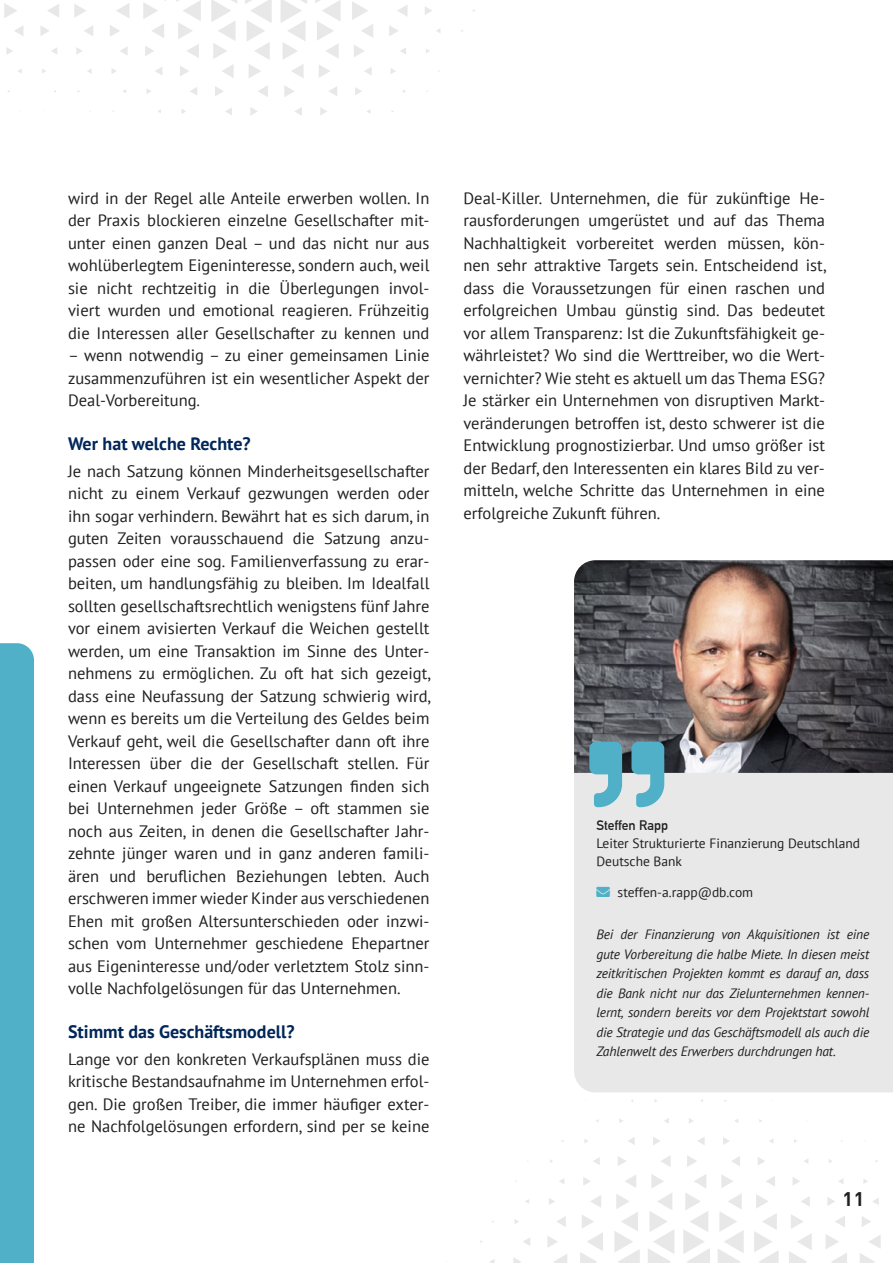
<style>
.page{position:relative;width:893px;height:1263px;background:#fff}
.page>*{position:absolute;margin:0;border:0;box-sizing:border-box;transform-origin:0 0}
.t1{font:700 19.5px "DIN";color:#1f1f1f}
.t2{font:700 18px "PT Sans";color:#002659}
.t3{font:16.5px/22.5px "PT Sans";color:#1f1f1f;text-align:justify}
.t4{font:italic 13.5px/19.5px "PT Sans";letter-spacing:-.01em;color:#1f1f1f;text-align:justify}
.t5{font:13.5px/18px "PT Sans";color:#1f1f1f}
.t6{font:700 13.5px "DIN Alternate";color:#1f1f1f}
</style>
<div class="page">
<svg style="left:425px;top:7px;width:7px;height:8px"></svg>
<svg style="left:397px;top:5px;width:11px;height:11px"></svg>
<svg style="left:389px;top:25px;width:9px;height:11px"></svg>
<svg style="left:401px;top:48px;width:5px;height:6px"></svg>
<svg style="left:352px;top:1px;width:21px;height:37px"></svg>
<svg style="left:391px;top:68px;width:5px;height:6px"></svg>
<svg style="left:354px;top:45px;width:10px;height:12px"></svg>
<svg style="left:365px;top:67px;width:7px;height:8px"></svg>
<svg style="left:355px;top:87px;width:7px;height:8px"></svg>
<svg style="left:315px;top:0;width:26px;height:77px"></svg>
<svg style="left:329px;top:86px;width:8px;height:10px"></svg>
<svg style="left:281px;top:0;width:26px;height:78px"></svg>
<svg style="left:320px;top:108px;width:7px;height:7px"></svg>
<svg style="left:284px;top:86px;width:10px;height:11px"></svg>
<svg style="left:295px;top:107px;width:7px;height:9px"></svg>
<svg style="left:245px;top:0;width:27px;height:78px"></svg>
<svg style="left:258px;top:86px;width:10px;height:11px"></svg>
<svg style="left:211px;top:0;width:26px;height:78px"></svg>
<svg style="left:250px;top:107px;width:8px;height:8px"></svg>
<svg style="left:176px;top:0;width:25px;height:58px"></svg>
<svg style="left:215px;top:86px;width:9px;height:10px"></svg>
<svg style="left:225px;top:108px;width:7px;height:7px"></svg>
<svg style="left:143px;top:0;width:23px;height:38px"></svg>
<svg style="left:180px;top:66px;width:9px;height:10px"></svg>
<svg style="left:190px;top:87px;width:7px;height:8px"></svg>
<svg style="left:116px;top:3px;width:13px;height:15px"></svg>
<svg style="left:145px;top:46px;width:9px;height:10px"></svg>
<svg style="left:155px;top:67px;width:7px;height:8px"></svg>
<svg style="left:110px;top:25px;width:10px;height:11px"></svg>
<svg style="left:120px;top:47px;width:8px;height:8px"></svg>
<svg style="left:147px;top:89px;width:4px;height:5px"></svg>
<svg style="left:74px;top:4px;width:12px;height:13px"></svg>
<svg style="left:84px;top:26px;width:9px;height:10px"></svg>
<svg style="left:111px;top:68px;width:5px;height:6px"></svg>
<svg style="left:47px;top:4px;width:12px;height:13px"></svg>
<svg style="left:76px;top:47px;width:6px;height:7px"></svg>
<svg style="left:88px;top:69px;width:4px;height:4px"></svg>
<svg style="left:40px;top:26px;width:9px;height:10px"></svg>
<svg style="left:52px;top:48px;width:5px;height:6px"></svg>
<svg style="left:4px;top:3px;width:13px;height:15px"></svg>
<svg style="left:14px;top:26px;width:9px;height:10px"></svg>
<svg style="left:6px;top:47px;width:7px;height:7px"></svg>
<svg style="left:18px;top:69px;width:4px;height:4px"></svg>
<svg style="left:490px;top:1259px;width:5px;height:4px"></svg>
<svg style="left:513px;top:1258px;width:8px;height:5px"></svg>
<svg style="left:523px;top:1238px;width:7px;height:8px"></svg>
<svg style="left:514px;top:1219px;width:5px;height:5px"></svg>
<svg style="left:547px;top:1236px;width:20px;height:27px"></svg>
<svg style="left:557px;top:1216px;width:9px;height:11px"></svg>
<svg style="left:549px;top:1198px;width:6px;height:7px"></svg>
<svg style="left:580px;top:1215px;width:23px;height:48px"></svg>
<svg style="left:559px;top:1179px;width:5px;height:5px"></svg>
<svg style="left:590px;top:1195px;width:11px;height:13px"></svg>
<svg style="left:583px;top:1177px;width:8px;height:8px"></svg>
<svg style="left:593px;top:1157px;width:7px;height:8px"></svg>
<svg style="left:584px;top:1139px;width:4px;height:4px"></svg>
<svg style="left:614px;top:1175px;width:26px;height:88px"></svg>
<svg style="left:618px;top:1156px;width:8px;height:10px"></svg>
<svg style="left:648px;top:1174px;width:26px;height:89px"></svg>
<svg style="left:628px;top:1137px;width:7px;height:8px"></svg>
<svg style="left:619px;top:1119px;width:4px;height:4px"></svg>
<svg style="left:661px;top:1155px;width:10px;height:12px"></svg>
<svg style="left:653px;top:1137px;width:7px;height:8px"></svg>
<svg style="left:683px;top:1174px;width:27px;height:89px"></svg>
<svg style="left:687px;top:1155px;width:10px;height:12px"></svg>
<svg style="left:664px;top:1118px;width:5px;height:6px"></svg>
<svg style="left:718px;top:1175px;width:26px;height:88px"></svg>
<svg style="left:698px;top:1137px;width:7px;height:8px"></svg>
<svg style="left:689px;top:1118px;width:4px;height:5px"></svg>
<svg style="left:754px;top:1194px;width:25px;height:69px"></svg>
<svg style="left:732px;top:1156px;width:8px;height:10px"></svg>
<svg style="left:723px;top:1137px;width:6px;height:8px"></svg>
<svg style="left:789px;top:1214px;width:23px;height:49px"></svg>
<svg style="left:766px;top:1176px;width:9px;height:10px"></svg>
<svg style="left:758px;top:1157px;width:7px;height:8px"></svg>
<svg style="left:825px;top:1234px;width:22px;height:29px"></svg>
<svg style="left:801px;top:1196px;width:9px;height:10px"></svg>
<svg style="left:793px;top:1177px;width:7px;height:8px"></svg>
<svg style="left:835px;top:1216px;width:10px;height:11px"></svg>
<svg style="left:827px;top:1197px;width:8px;height:9px"></svg>
<svg style="left:804px;top:1159px;width:4px;height:4px"></svg>
<svg style="left:860px;top:1235px;width:21px;height:28px"></svg>
<svg style="left:862px;top:1216px;width:9px;height:11px"></svg>
<svg style="left:838px;top:1179px;width:5px;height:5px"></svg>
<svg style="left:873px;top:1198px;width:6px;height:7px"></svg>
<svg style="left:863px;top:1179px;width:5px;height:5px"></svg>
<div style="left:574px;top:773px;width:319px;height:319px;background:#e8e8e8"></div>
<img style="left:574px;top:560px;width:319px;height:213px">
<div style="left:0;top:643px;width:34px;height:620px;background:#4fb0c7"></div>
<svg style="left:596px;top:887px;width:14px;height:10px"></svg>
<svg style="left:589px;top:741px;width:75px;height:66px;background:#969799"></svg>
<p class="t3" style="left:68px;top:186px;width:363px">wird in der Regel alle Anteile erwerben wollen. In der Praxis blockieren einzelne Gesellschafter mit&shy;unter einen ganzen Deal – und das nicht nur aus wohlüberlegtem Eigeninteresse, sondern auch, weil sie nicht rechtzeitig in die Überlegungen invol&shy;viert wurden und emotional reagieren. Frühzeitig die Interessen aller Gesellschafter zu kennen und</p>
<p class="t3" style="left:68px;top:344px;width:363px">– wenn notwendig – zu einer gemeinsamen Linie zusammenzuführen ist ein wesentlicher Aspekt der Deal-Vorbereitung.</p>
<p class="t2" style="left:68px;top:432px;width:184px">Wer hat welche Rechte?</p>
<p class="t3" style="left:68px;top:459px;width:364px">Je nach Satzung können Minderheitsgesellschafter nicht zu einem Verkauf gezwungen werden oder ihn sogar verhindern. Bewährt hat es sich darum, in guten Zeiten vorausschauend die Satzung anzu&shy;passen oder eine sog. Familienverfassung zu erar&shy;beiten, um handlungsfähig zu bleiben. Im Idealfall sollten gesellschaftsrechtlich wenigstens fünf Jahre vor einem avisierten Verkauf die Weichen gestellt werden, um eine Transaktion im Sinne des Unter&shy;nehmens zu ermöglichen. Zu oft hat sich gezeigt, dass eine Neufassung der Satzung schwierig wird, wenn es bereits um die Verteilung des Geldes beim Verkauf geht, weil die Gesellschafter dann oft ihre Interessen über die der Gesellschaft stellen. Für einen Verkauf ungeeignete Satzungen finden sich bei Unternehmen jeder Größe – oft stammen sie noch aus Zeiten, in denen die Gesellschafter Jahr&shy;zehnte jünger waren und in ganz anderen famili&shy;ären und beruflichen Beziehungen lebten. Auch erschweren immer wieder Kinder aus verschiedenen Ehen mit großen Altersunterschieden oder inzwi&shy;schen vom Unternehmer geschiedene Ehepartner aus Eigeninteresse und/oder verletztem Stolz sinn&shy;volle Nachfolgelösungen für das Unternehmen.</p>
<p class="t2" style="left:68px;top:1020px;width:228px">Stimmt das Geschäftsmodell?</p>
<p class="t3" style="left:68px;top:1047px;width:363px">Lange vor den konkreten Verkaufsplänen muss die kritische Bestandsaufnahme im Unternehmen erfol&shy;gen. Die großen Treiber, die immer häufiger exter&shy;ne Nachfolgelösungen erfordern, sind per se keine</p>
<p class="t3" style="left:463px;top:186px;width:364px">Deal-Killer. Unternehmen, die für zukünftige He&shy;rausforderungen umgerüstet und auf das Thema Nachhaltigkeit vorbereitet werden müssen, kön&shy;nen sehr attraktive Targets sein. Entscheidend ist, dass die Voraussetzungen für einen raschen und erfolgreichen Umbau günstig sind. Das bedeutet vor allem Transparenz: Ist die Zukunftsfähigkeit ge&shy;währleistet? Wo sind die Werttreiber, wo die Wert&shy;vernichter? Wie steht es aktuell um das Thema ESG?<br>Je stärker ein Unternehmen von disruptiven Markt&shy;veränderungen betroffen ist, desto schwerer ist die Entwicklung prognostizierbar. Und umso größer ist der Bedarf, den Interessenten ein klares Bild zu ver&shy;mitteln, welche Schritte das Unternehmen in eine erfolgreiche Zukunft führen.</p>
<p class="t6" style="left:596px;top:815px;width:73px">Steffen Rapp</p>
<p class="t5" style="left:596px;top:834px;width:265px">Leiter Strukturierte Finanzierung Deutschland<br>Deutsche Bank</p>
<p class="t5" style="left:618px;top:883px;width:137px">steffen-a.rapp@db.com</p>
<p class="t4" style="left:596px;top:924px;width:274px">Bei der Finanzierung von Akquisitionen ist eine gute Vorbereitung die halbe Miete. In diesen meist zeitkritischen Projekten kommt es darauf an, dass die Bank nicht nur das Zielunternehmen kennen&shy;lernt, sondern bereits vor dem Projektstart sowohl die Strategie und das Geschäftsmodell als auch die Zahlenwelt des Erwerbers durchdrungen hat.</p>
<p class="t1" style="left:843px;top:1186px;width:23px">11</p>
</div>
